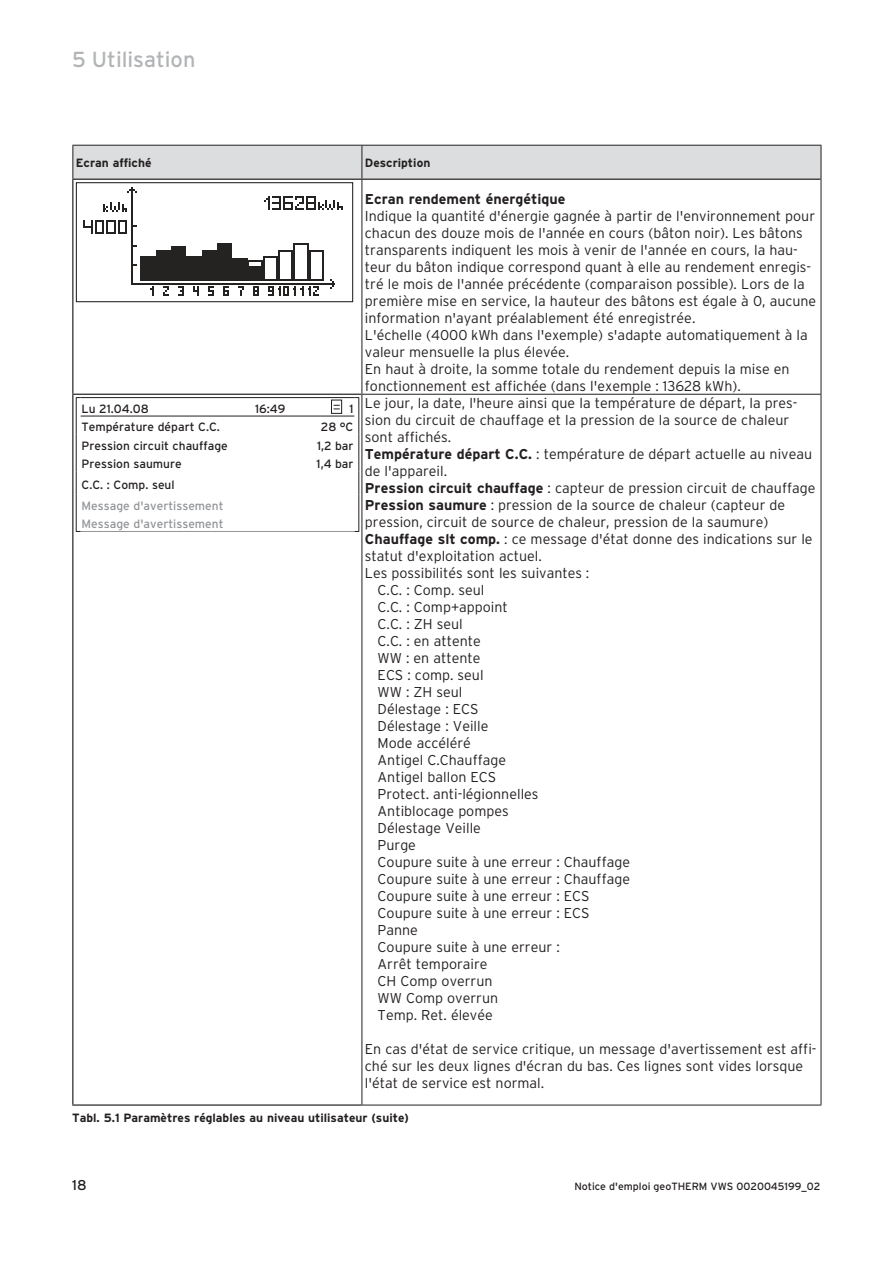
<style>
.page{position:relative;width:893px;height:1263px;background:#fff}
.page>*{position:absolute;margin:0;border:0;box-sizing:border-box;transform-origin:0 0}
.t1{font:21.75px "Interstate OT";color:#b2b4b6}
.t2{font:300 14.25px/17px "Interstate OT";color:#231f20}
.t3{font:700 14.25px "Interstate OT";color:#231f20}
.t4{font:14.25px "Interstate OT";color:#231f20}
.t5{font:12px "Interstate OT";color:#231f20}
.t6{font:700 12px "Interstate OT";color:#231f20}
.t7{font:12px/18.5px "Interstate OT";color:#939598}
.t8{font:10.5px "Interstate OT";color:#231f20}
.s1{font-weight:700}
</style>
<div class="page">
<div style="left:73px;top:146px;width:747px;height:33px;background:#dcddde"></div>
<hr style="left:361px;top:394px;width:460px;height:1px;background:#231f20">
<hr style="left:361px;top:395px;width:1px;height:710px;background:#231f20">
<hr style="left:821px;top:395px;width:1px;height:710px;background:#231f20">
<hr style="left:361px;top:1105px;width:460px;height:1px;background:#231f20">
<hr style="left:72px;top:145px;width:290px;height:1px;background:#231f20">
<hr style="left:72px;top:146px;width:1px;height:33px;background:#231f20">
<hr style="left:362px;top:145px;width:459px;height:1px;background:#231f20">
<hr style="left:361px;top:146px;width:1px;height:33px;background:#231f20">
<hr style="left:820px;top:146px;width:1px;height:33px;background:#231f20">
<hr style="left:72px;top:179px;width:290px;height:1px;background:#231f20">
<hr style="left:72px;top:180px;width:1px;height:214px;background:#231f20">
<hr style="left:362px;top:179px;width:458px;height:1px;background:#231f20">
<hr style="left:72px;top:394px;width:289px;height:1px;background:#231f20">
<hr style="left:72px;top:395px;width:1px;height:709px;background:#231f20">
<hr style="left:72px;top:1104px;width:289px;height:2px;background:#231f20">
<hr style="left:361px;top:180px;width:1px;height:214px;background:#231f20">
<hr style="left:820px;top:179px;width:1px;height:215px;background:#231f20">
<div style="left:76px;top:182px;width:277px;height:120px;border:1px solid #231f20"></div>
<svg style="left:83px;top:187px;width:259px;height:108px"></svg>
<svg style="left:76px;top:397px;width:5px;height:135px"></svg>
<svg style="left:354px;top:397px;width:5px;height:135px"></svg>
<hr style="left:81px;top:397px;width:273px;height:1px;background:#231f20">
<hr style="left:81px;top:416px;width:273px;height:1px;background:#231f20">
<hr style="left:81px;top:531px;width:273px;height:1px;background:#939598">
<div style="left:331px;top:400px;width:11px;height:14px;border:1px solid #231f20"></div>
<svg style="left:334px;top:405px;width:6px;height:5px"></svg>
<h1 class="t1" style="left:72px;top:51px;width:125px">5 Utilisation</h1>
<p class="t6" style="left:76px;top:158px;width:77px">Ecran affiché</p>
<p class="t6" style="left:365px;top:158px;width:67px">Description</p>
<p class="t3" style="left:365px;top:194px;width:202px">Ecran rendement énergétique</p>
<p class="t2" style="left:365px;top:209px;width:453px">Indique la quantité d'énergie gagnée à partir de l'environnement pour chacun des douze mois de l'année en cours (bâton noir). Les bâtons transparents indiquent les mois à venir de l'année en cours, la hau&shy;teur du bâton indique correspond quant à elle au rendement enregis&shy;tré le mois de l'année précédente (comparaison possible). Lors de la première mise en service, la hauteur des bâtons est égale à 0, aucune information n'ayant préalablement été enregistrée.<br>L'échelle (4000 kWh dans l'exemple) s'adapte automatiquement à la valeur mensuelle la plus élevée.<br>En haut à droite, la somme totale du rendement depuis la mise en fonctionnement est affichée (dans l'exemple : 13628 kWh).</p>
<p class="t5" style="left:82px;top:404px;width:69px">Lu 21.04.08</p>
<p class="t5" style="left:255px;top:404px;width:32px">16:49</p>
<p class="t5" style="left:349px;top:404px;width:6px">1</p>
<p class="t5" style="left:82px;top:423px;width:140px">Température départ C.C.</p>
<p class="t5" style="left:321px;top:423px;width:34px">28 °C</p>
<p class="t5" style="left:82px;top:441px;width:148px">Pression circuit chauffage</p>
<p class="t5" style="left:317px;top:441px;width:38px">1,2 bar</p>
<p class="t5" style="left:82px;top:460px;width:102px">Pression saumure</p>
<p class="t5" style="left:317px;top:460px;width:38px">1,4 bar</p>
<p class="t5" style="left:82px;top:480px;width:95px">C.C. : Comp. seul</p>
<p class="t7" style="left:82px;top:498px;width:144px">Message d'avertissement<br>Message d'avertissement</p>
<p class="t2" style="left:365px;top:396px;width:434px">Le jour, la date, l'heure ainsi que la température de départ, la pres-</p>
<p class="t2" style="left:365px;top:413px;width:426px">sion du circuit de chauffage et la pression de la source de chaleur</p>
<p class="t2" style="left:365px;top:430px;width:88px">sont affichés.</p>
<p class="t2" style="left:365px;top:447px;width:449px"><span class="s1">Température départ C.C.</span> : température de départ actuelle au niveau</p>
<p class="t2" style="left:365px;top:464px;width:84px">de l'appareil.</p>
<p class="t2" style="left:365px;top:481px;width:452px"><span class="s1">Pression circuit chauffage</span> : capteur de pression circuit de chauffage</p>
<p class="t2" style="left:365px;top:498px;width:422px"><span class="s1">Pression saumure</span> : pression de la source de chaleur (capteur de</p>
<p class="t2" style="left:365px;top:515px;width:405px">pression, circuit de source de chaleur, pression de la saumure)</p>
<p class="t2" style="left:365px;top:532px;width:449px"><span class="s1">Chauffage slt comp.</span> : ce message d'état donne des indications sur le</p>
<p class="t2" style="left:365px;top:549px;width:178px">statut d'exploitation actuel.</p>
<p class="t2" style="left:365px;top:566px;width:226px">Les possibilités sont les suivantes :</p>
<p class="t2" style="left:378px;top:583px;width:108px">C.C. : Comp. seul</p>
<p class="t2" style="left:378px;top:600px;width:132px">C.C. : Comp+appoint</p>
<p class="t2" style="left:378px;top:617px;width:87px">C.C. : ZH seul</p>
<p class="t2" style="left:378px;top:634px;width:105px">C.C. : en attente</p>
<p class="t2" style="left:378px;top:651px;width:104px">WW : en attente</p>
<p class="t2" style="left:378px;top:668px;width:107px">ECS : comp. seul</p>
<p class="t2" style="left:378px;top:685px;width:86px">WW : ZH seul</p>
<p class="t2" style="left:378px;top:702px;width:102px">Délestage : ECS</p>
<p class="t2" style="left:378px;top:719px;width:112px">Délestage : Veille</p>
<p class="t2" style="left:378px;top:736px;width:95px">Mode accéléré</p>
<p class="t2" style="left:378px;top:753px;width:130px">Antigel C.Chauffage</p>
<p class="t2" style="left:378px;top:770px;width:120px">Antigel ballon ECS</p>
<p class="t2" style="left:378px;top:787px;width:162px">Protect. anti-légionnelles</p>
<p class="t2" style="left:378px;top:804px;width:133px">Antiblocage pompes</p>
<p class="t2" style="left:378px;top:821px;width:105px">Délestage Veille</p>
<p class="t2" style="left:378px;top:838px;width:40px">Purge</p>
<p class="t2" style="left:378px;top:855px;width:254px">Coupure suite à une erreur : Chauffage</p>
<p class="t2" style="left:378px;top:872px;width:254px">Coupure suite à une erreur : Chauffage</p>
<p class="t2" style="left:378px;top:889px;width:213px">Coupure suite à une erreur : ECS</p>
<p class="t2" style="left:378px;top:906px;width:213px">Coupure suite à une erreur : ECS</p>
<p class="t2" style="left:378px;top:923px;width:42px">Panne</p>
<p class="t2" style="left:378px;top:940px;width:184px">Coupure suite à une erreur :</p>
<p class="t2" style="left:378px;top:957px;width:111px">Arrêt temporaire</p>
<p class="t2" style="left:378px;top:974px;width:116px">CH Comp overrun</p>
<p class="t2" style="left:378px;top:991px;width:122px">WW Comp overrun</p>
<p class="t2" style="left:378px;top:1008px;width:117px">Temp. Ret. élevée</p>
<p class="t2" style="left:365px;top:1042px;width:453px">En cas d'état de service critique, un message d'avertissement est affi&shy;ché sur les deux lignes d'écran du bas. Ces lignes sont vides lorsque l'état de service est normal.</p>
<p class="t6" style="left:72px;top:1114px;width:338px">Tabl. 5.1 Paramètres réglables au niveau utilisateur (suite)</p>
<p class="t4" style="left:72px;top:1180px;width:16px">18</p>
<p class="t8" style="left:574px;top:1183px;width:248px">Notice d'emploi geoTHERM VWS 0020045199_02</p>
</div>
